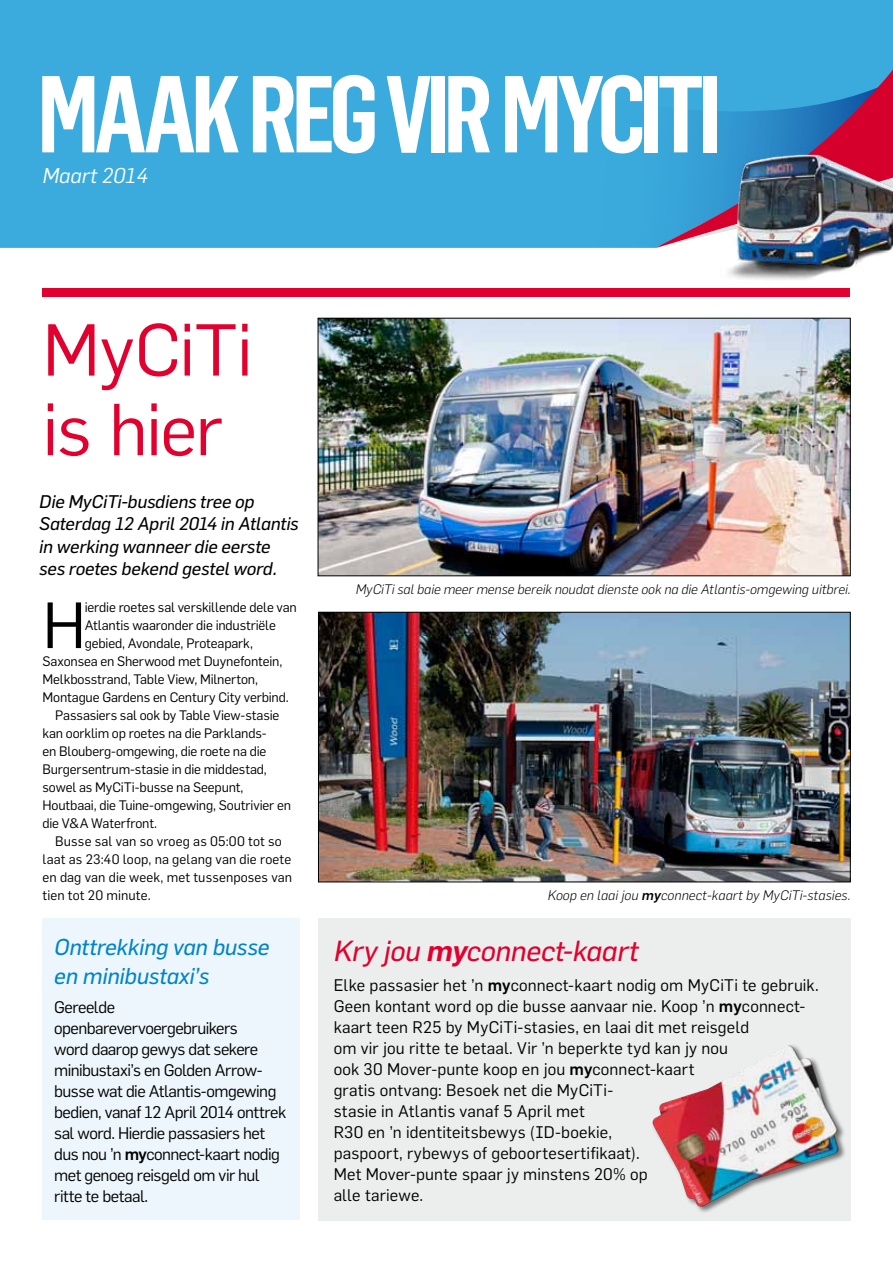
<style>
.page{position:relative;width:893px;height:1263px;background:#fff}
.page>*{position:absolute;margin:0;border:0;box-sizing:border-box;transform-origin:0 0}
.t1{font:600 106.95px "Flama Condensed";letter-spacing:-.055em;color:#fff}
.t2{font:72px/79.7px "Flama";letter-spacing:-.02em;color:#e2002e}
.t3{font:64.05px "Flama";color:#000}
.t4{font:italic 28.5px "Flama Basic";letter-spacing:-.005em;color:#e2002e}
.t5{font:italic 22.5px "Flama Basic";letter-spacing:-.01em;color:#0084c9}
.t6{font:italic 21px "Flama";color:#fff}
.t7{font:italic 18px/22.5px "Flama Basic";letter-spacing:-.005em;color:#000}
.t8{font:16.5px/21px "Flama";letter-spacing:.005em;color:#000}
.t9{font:16.5px/21px "Flama";letter-spacing:-.03em;color:#000}
.t10{font:13.5px "Flama";letter-spacing:-.01em;color:#000}
.t11{font:italic 300 13.5px "Flama";color:#000}
.t12{font:13.5px "Flama";letter-spacing:.01em;color:#000}
.t13{font:13.5px "Flama";letter-spacing:.015em;color:#000}
.s1{font-family:"Flama";font-weight:600}
.s2{font-weight:500}
</style>
<div class="page">
<div style="left:0;top:0;width:656px;height:248px;background:#3babdd"></div>
<div style="left:313px;top:33px;width:343px;height:215px;background:#3babdd"></div>
<svg style="left:656px;top:0;width:237px;height:248px;background:#419dd0"></svg>
<img style="left:694px;top:130px;width:199px;height:150px">
<div style="left:43px;top:288px;width:807px;height:9px;background:#e2002e"></div>
<img style="left:320px;top:320px;width:528px;height:254px">
<div style="left:318px;top:318px;width:532px;height:258px;border:1px solid #000"></div>
<div style="left:318px;top:918px;width:532px;height:302px;background:#eceded"></div>
<div style="left:43px;top:918px;width:257px;height:302px;background:#edf6fc"></div>
<div style="left:651px;top:1043px;width:195px;height:170px;background:#000;opacity:.5"></div>
<img style="left:652px;top:1045px;width:187px;height:162px">
<img style="left:320px;top:614px;width:528px;height:266px">
<div style="left:318px;top:612px;width:532px;height:270px;border:1px solid #000"></div>
<h1 class="t1" style="left:37px;top:47px;width:686px">MAAK REG VIR MYCITI</h1>
<h3 class="t6" style="left:43px;top:163px;width:107px">Maart 2014</h3>
<h2 class="t2" style="left:43px;top:309px;width:212px">MyCiTi is hier</h2>
<h3 class="t7" style="left:39px;top:489px;width:261px">Die MyCiTi-busdiens tree op<br>Saterdag 12 April 2014 in Atlantis in werking wanneer die eerste ses roetes bekend gestel word.</h3>
<h3 class="t3" style="left:43px;top:588px;width:45px">H</h3>
<p class="t10" style="left:85px;top:599px;width:213px">ierdie roetes sal verskillende dele van</p>
<p class="t11" style="left:356px;top:580px;width:496px">MyCiTi sal baie meer mense bereik noudat dienste ook na die Atlantis-omgewing uitbrei.</p>
<p class="t10" style="left:85px;top:617px;width:193px">Atlantis waaronder die industriële</p>
<p class="t10" style="left:85px;top:635px;width:170px">gebied, Avondale, Proteapark,</p>
<p class="t10" style="left:43px;top:653px;width:241px">Saxonsea en Sherwood met Duynefontein,</p>
<p class="t10" style="left:43px;top:671px;width:217px">Melkbosstrand, Table View, Milnerton,</p>
<p class="t10" style="left:43px;top:689px;width:248px">Montague Gardens en Century City verbind.</p>
<p class="t10" style="left:55px;top:707px;width:226px">Passasiers sal ook by Table View-stasie</p>
<p class="t10" style="left:43px;top:725px;width:226px">kan oorklim op roetes na die Parklands-</p>
<p class="t10" style="left:43px;top:743px;width:225px">en Blouberg-omgewing, die roete na die</p>
<p class="t10" style="left:43px;top:761px;width:226px">Burgersentrum-stasie in die middestad,</p>
<p class="t10" style="left:43px;top:779px;width:203px">sowel as MyCiTi-busse na Seepunt,</p>
<p class="t10" style="left:43px;top:797px;width:250px">Houtbaai, die Tuine-omgewing, Soutrivier en</p>
<p class="t10" style="left:43px;top:815px;width:116px">die V&amp;A Waterfront.</p>
<p class="t13" style="left:55px;top:833px;width:228px">Busse sal van so vroeg as 05:00 tot so</p>
<p class="t12" style="left:43px;top:851px;width:250px">laat as 23:40 loop, na gelang van die roete</p>
<p class="t10" style="left:43px;top:869px;width:251px">en dag van die week, met tussenposes van</p>
<p class="t12" style="left:43px;top:887px;width:110px">tien tot 20 minute.</p>
<h3 class="t5" style="left:54px;top:931px;width:217px">Onttrekking van busse</h3>
<h3 class="t4" style="left:334px;top:931px;width:306px">Kry jou <span class="s1">my</span>connect-kaart</h3>
<h3 class="t5" style="left:54px;top:960px;width:157px">en minibustaxi’s</h3>
<p class="t11" style="left:548px;top:886px;width:304px">Koop en laai jou <span class="s2">my</span>connect-kaart by MyCiTi-stasies.</p>
<p class="t8" style="left:334px;top:974px;width:487px">Elke passasier het ’n <span class="s2">my</span>connect-kaart nodig om MyCiTi te gebruik.<br>Geen kontant word op die busse aanvaar nie. Koop ’n <span class="s2">my</span>connect&shy;kaart teen R25 by MyCiTi-stasies, en laai dit met reisgeld<br>om vir jou ritte te betaal. Vir ’n beperkte tyd kan jy nou<br>ook 30 Mover-punte koop en jou <span class="s2">my</span>connect-kaart<br>gratis ontvang: Besoek net die MyCiTi-<br>stasie in Atlantis vanaf 5 April met<br>R30 en ’n identiteitsbewys (ID-boekie,<br>paspoort, rybewys of geboortesertifikaat).<br>Met Mover-punte spaar jy minstens 20% op<br>alle tariewe.</p>
<p class="t9" style="left:54px;top:997px;width:234px">Gereelde openbarevervoergebruikers<br>word daarop gewys dat sekere minibustaxi’s en Golden Arrow&shy;busse wat die Atlantis-omgewing bedien, vanaf 12 April 2014 onttrek sal word. Hierdie passasiers het dus nou ’n <span class="s2">my</span>connect-kaart nodig met genoeg reisgeld om vir hul ritte te betaal.</p>
</div>
